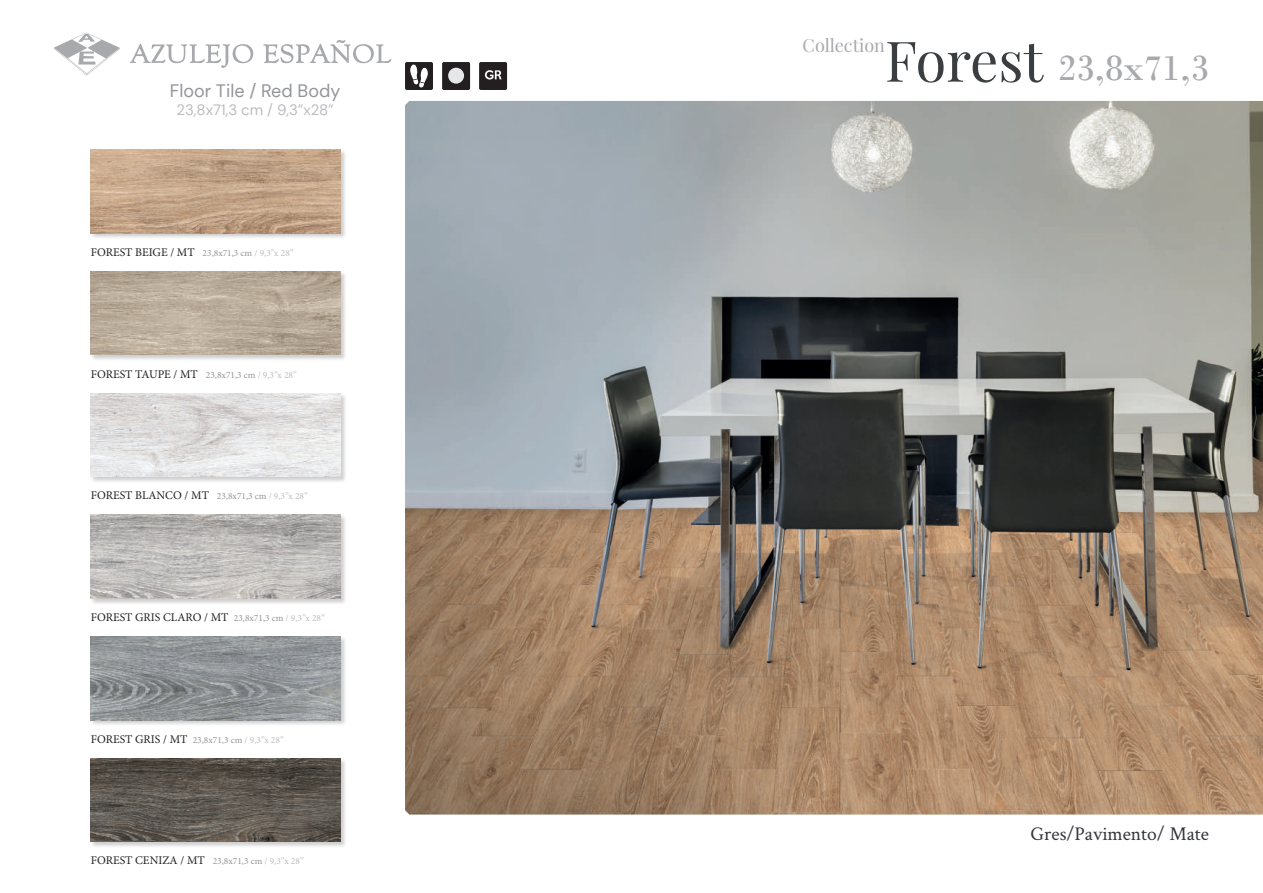
<style>
.page{position:relative;width:1263px;height:893px;background:#fff}
.page>*{position:absolute;margin:0;border:0;box-sizing:border-box;transform-origin:0 0}
.t1{font:56.1px "Playfair Display";color:#3a3e40}
.t2{font:37.5px "Bodoni";color:#a8a9ad}
.t3{font:19.5px "Crimson Text";color:#33353d}
.t4{font:18px "DM Sans";color:#939598}
.t5{font:18px "Playfair Display";color:#a8a9ad}
.t6{font:15px "DM Sans";color:#bcbdc0}
.t7{font:11.7px "Minion Pro";color:#231f20}
.s1{font-size:9.45px;color:#939598}
.s2{font-size:9.45px;color:#bcbdc0}
</style>
<div class="page">
<div style="left:90px;top:758px;width:258px;height:90px;background:#231f20;opacity:.22"></div>
<img style="left:91px;top:758px;width:250px;height:84px">
<div style="left:90px;top:393px;width:258px;height:90px;background:#231f20;opacity:.22"></div>
<img style="left:91px;top:393px;width:250px;height:84px">
<div style="left:90px;top:515px;width:258px;height:90px;background:#231f20;opacity:.22"></div>
<img style="left:91px;top:515px;width:250px;height:83px">
<div style="left:90px;top:149px;width:258px;height:91px;background:#231f20;opacity:.22"></div>
<img style="left:91px;top:150px;width:250px;height:83px">
<div style="left:90px;top:636px;width:258px;height:90px;background:#231f20;opacity:.22"></div>
<img style="left:91px;top:637px;width:250px;height:83px">
<div style="left:90px;top:271px;width:258px;height:90px;background:#231f20;opacity:.22"></div>
<img style="left:91px;top:272px;width:250px;height:83px">
<svg style="left:54px;top:32px;width:66px;height:43px"></svg>
<svg style="left:263px;top:40px;width:129px;height:24px"></svg>
<svg style="left:130px;top:44px;width:123px;height:24px"></svg>
<img style="left:405px;top:101px;width:858px;height:713px">
<div style="left:442px;top:62px;width:28px;height:28px;background:#231f20;border-radius:2px"></div>
<div style="left:448px;top:68px;width:16px;height:16px;background:#e6e7e9;border-radius:50%"></div>
<div style="left:479px;top:62px;width:28px;height:28px;background:#231f20;border-radius:2px"></div>
<svg style="left:485px;top:70px;width:17px;height:9px"></svg>
<div style="left:405px;top:62px;width:28px;height:28px;background:#231f20;border-radius:2px"></div>
<svg style="left:410px;top:64px;width:18px;height:24px"></svg>
<h3 class="t4" style="left:170px;top:79px;width:172px">Floor Tile / Red Body</h3>
<p class="t6" style="left:176px;top:100px;width:159px">23,8x71,3 cm / 9,3”x28”</p>
<p class="t7" style="left:91px;top:244px;width:204px">FOREST BEIGE / MT <span class="s1">23,8x71,3 cm</span> <span class="s2">/ 9,3”x 28”</span></p>
<p class="t7" style="left:91px;top:366px;width:207px">FOREST TAUPE / MT <span class="s1">23,8x71,3 cm</span> <span class="s2">/ 9,3”x 28”</span></p>
<p class="t7" style="left:91px;top:488px;width:219px">FOREST BLANCO / MT <span class="s1">23,8x71,3 cm</span> <span class="s2">/ 9,3”x 28”</span></p>
<p class="t7" style="left:91px;top:609px;width:235px">FOREST GRIS CLARO / MT <span class="s1">23,8x71,3 cm</span> <span class="s2">/ 9,3”x 28”</span></p>
<p class="t7" style="left:91px;top:731px;width:194px">FOREST GRIS / MT <span class="s1">23,8x71,3 cm</span> <span class="s2">/ 9,3”x 28”</span></p>
<p class="t7" style="left:91px;top:853px;width:214px">FOREST CENIZA / MT <span class="s1">23,8x71,3 cm</span> <span class="s2">/ 9,3”x 28”</span></p>
<h3 class="t5" style="left:803px;top:34px;width:84px">Collection</h3>
<h1 class="t1" style="left:885px;top:26px;width:160px">Forest</h1>
<h2 class="t2" style="left:1058px;top:45px;width:152px">23,8x71,3</h2>
<h3 class="t3" style="left:1030px;top:820px;width:180px">Gres/Pavimento/ Mate</h3>
</div>
